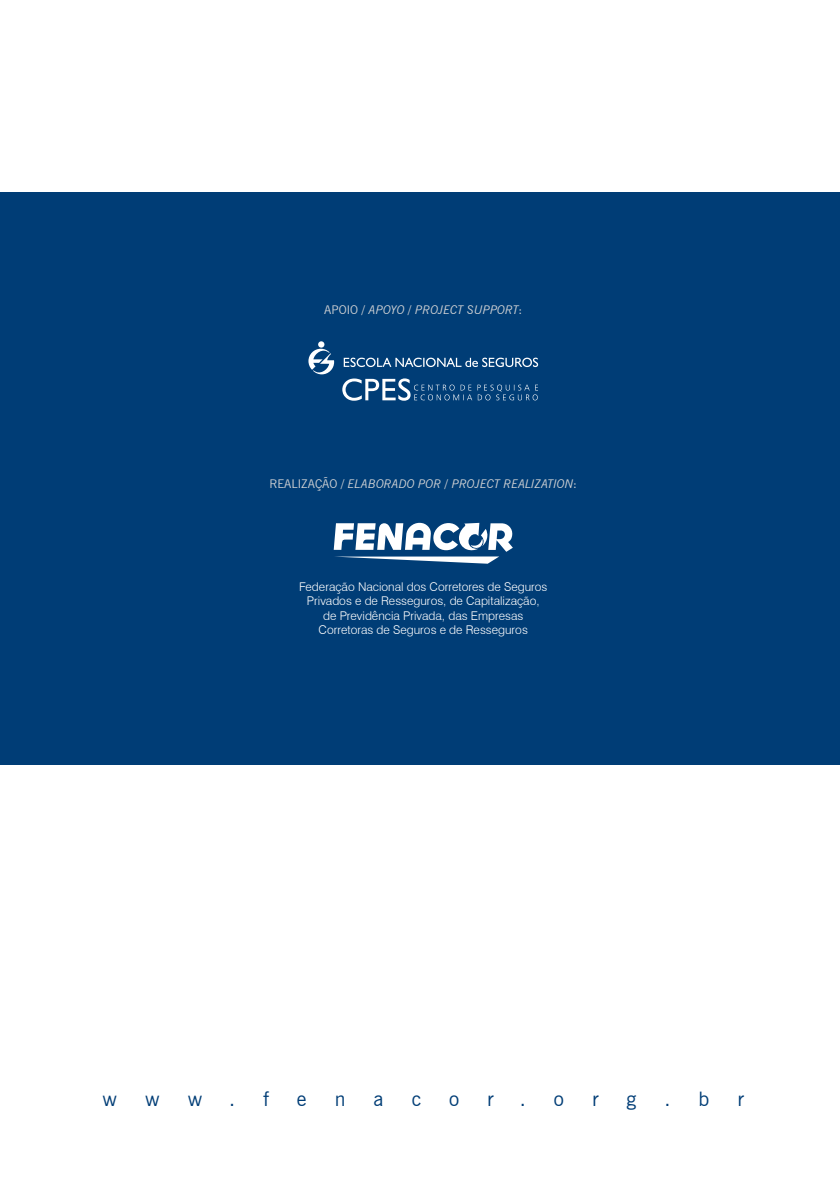
<style>
.page{position:relative;width:840px;height:1191px;background:#fff}
.page>*{position:absolute;margin:0;border:0;box-sizing:border-box;transform-origin:0 0}
.t1{font:20px "News Gothic BT";color:#003d76}
.t2{font:300 12px/14.4px "Swiss 721 BT";color:#fff;text-align:center}
.t3{font:italic 12px "News Gothic BT";color:#d1d2d4}
.s1{font-style:normal}
</style>
<div class="page">
<div style="left:0;top:192px;width:839px;height:573px;background:#003d76"></div>
<svg style="left:333px;top:523px;width:179px;height:41px"></svg>
<svg style="left:343px;top:358px;width:195px;height:9px"></svg>
<svg style="left:308px;top:341px;width:26px;height:34px"></svg>
<svg style="left:342px;top:378px;width:195px;height:23px"></svg>
<p class="t3" style="left:324px;top:303px;width:199px"><span class="s1">APOIO /</span> APOYO <span class="s1">/</span> PROJECT SUPPORT<span class="s1">:</span></p>
<p class="t3" style="left:269px;top:476px;width:309px"><span class="s1">REALIZAÇÃO /</span> ELABORADO POR <span class="s1">/</span> PROJECT REALIZATION<span class="s1">:</span></p>
<p class="t2" style="left:299px;top:579px;width:250px">Federação Nacional dos Corretores de Seguros Privados e de Resseguros, de Capitalização, de Previdência Privada, das Empresas Corretoras de Seguros e de Resseguros</p>
<h1 class="t1" style="left:103px;top:1086px;width:16px">w</h1>
<h1 class="t1" style="left:145px;top:1086px;width:16px">w</h1>
<h1 class="t1" style="left:188px;top:1086px;width:16px">w</h1>
<h1 class="t1" style="left:229px;top:1086px;width:8px">.</h1>
<h1 class="t1" style="left:263px;top:1086px;width:7px">f</h1>
<h1 class="t1" style="left:297px;top:1086px;width:11px">e</h1>
<h1 class="t1" style="left:334px;top:1086px;width:12px">n</h1>
<h1 class="t1" style="left:373px;top:1086px;width:12px">a</h1>
<h1 class="t1" style="left:411px;top:1086px;width:11px">c</h1>
<h1 class="t1" style="left:449px;top:1086px;width:12px">o</h1>
<h1 class="t1" style="left:487px;top:1086px;width:8px">r</h1>
<h1 class="t1" style="left:519px;top:1086px;width:8px">.</h1>
<h1 class="t1" style="left:553px;top:1086px;width:12px">o</h1>
<h1 class="t1" style="left:591px;top:1086px;width:8px">r</h1>
<h1 class="t1" style="left:626px;top:1086px;width:11px">g</h1>
<h1 class="t1" style="left:664px;top:1086px;width:8px">.</h1>
<h1 class="t1" style="left:698px;top:1086px;width:12px">b</h1>
<h1 class="t1" style="left:737px;top:1086px;width:8px">r</h1>
</div>
